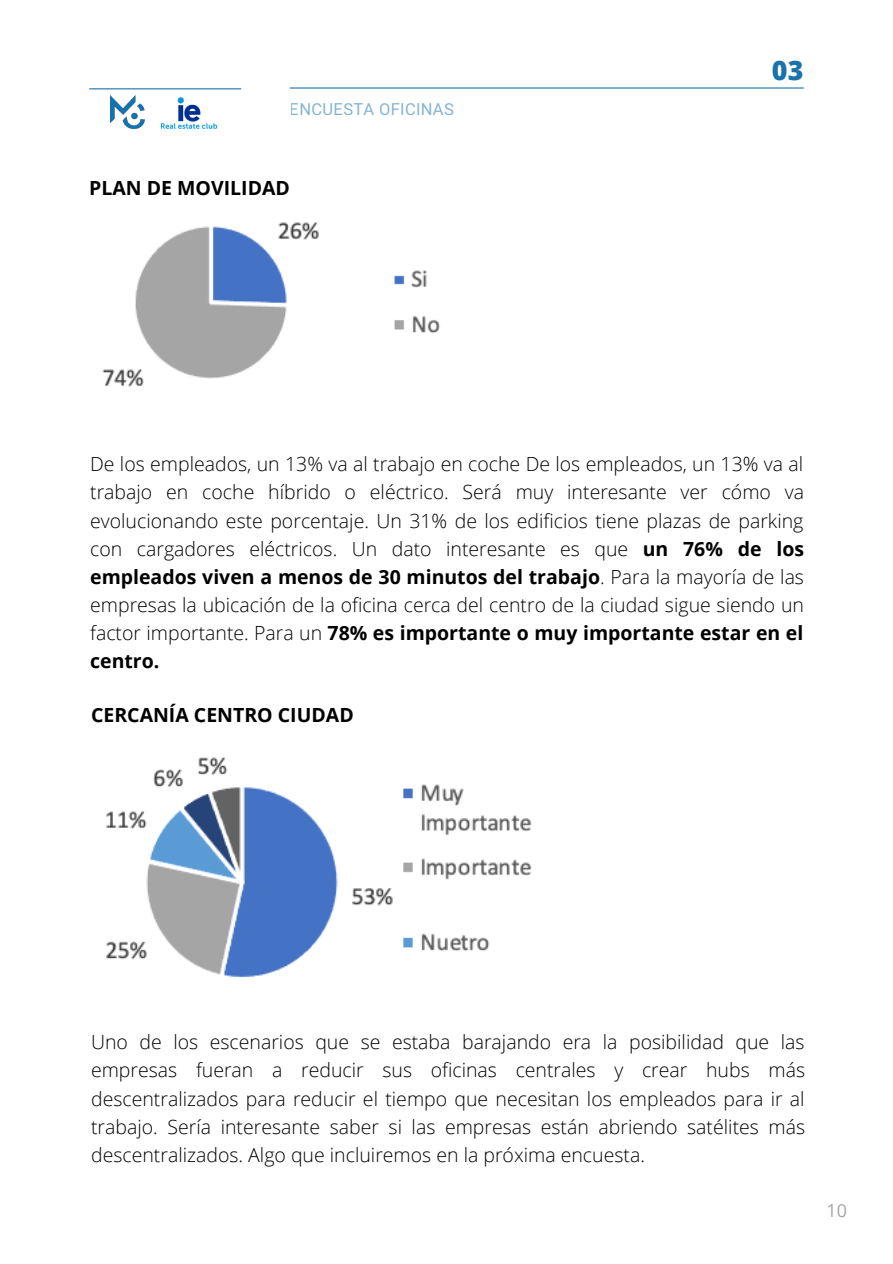
<style>
.page{position:relative;width:893px;height:1264px;background:#fff}
.page>*{position:absolute;margin:0;border:0;box-sizing:border-box;transform-origin:0 0}
.t1{font:800 26.85px "Open Sans";color:#1a72ab}
.t2{font:300 19.5px/28px "Open Sans";color:#000;text-align:justify}
.t3{font:700 19.5px "Open Sans";color:#000}
.t4{font:18px "Open Sans";color:#a6a6a6}
.t5{font:16.5px "Roboto";letter-spacing:.02em;color:#1a72ab}
.s1{font-weight:700}
</style>
<div class="page">
<hr style="left:290px;top:87px;width:513px;height:2px;background:#1a72ab">
<hr style="left:89px;top:88px;width:152px;height:1px;background:#1a72ab">
<img style="left:102px;top:222px;width:338px;height:165px">
<img style="left:106px;top:757px;width:426px;height:221px">
<img style="left:110px;top:95px;width:34px;height:34px">
<img style="left:160px;top:97px;width:58px;height:32px">
<p class="t5" style="left:290px;top:99px;width:165px">ENCUESTA OFICINAS</p>
<p class="t3" style="left:89px;top:174px;width:202px">PLAN DE MOVILIDAD</p>
<h1 class="t1" style="left:771px;top:51px;width:33px">03</h1>
<p class="t2" style="left:90px;top:450px;width:715px">De los empleados, un 13% va al trabajo en coche De los empleados, un 13% va al trabajo en coche híbrido o eléctrico. Será muy interesante ver cómo va evolucionando este porcentaje. Un 31% de los edificios tiene plazas de parking con cargadores eléctricos. Un dato interesante es que <span class="s1">un 76% de los empleados viven a menos de 30 minutos del trabajo</span>. Para la mayoría de las empresas la ubicación de la oficina cerca del centro de la ciudad sigue siendo un factor importante. Para un <span class="s1">78% es importante o muy importante estar en el centro.</span></p>
<p class="t3" style="left:91px;top:701px;width:264px">CERCANÍA CENTRO CIUDAD</p>
<p class="t2" style="left:91px;top:1027px;width:715px">Uno de los escenarios que se estaba barajando era la posibilidad que las empresas fueran a reducir sus oficinas centrales y crear hubs más descentralizados para reducir el tiempo que necesitan los empleados para ir al trabajo. Sería interesante saber si las empresas están abriendo satélites más descentralizados. Algo que incluiremos en la próxima encuesta.</p>
<p class="t4" style="left:826px;top:1198px;width:22px">10</p>
</div>
